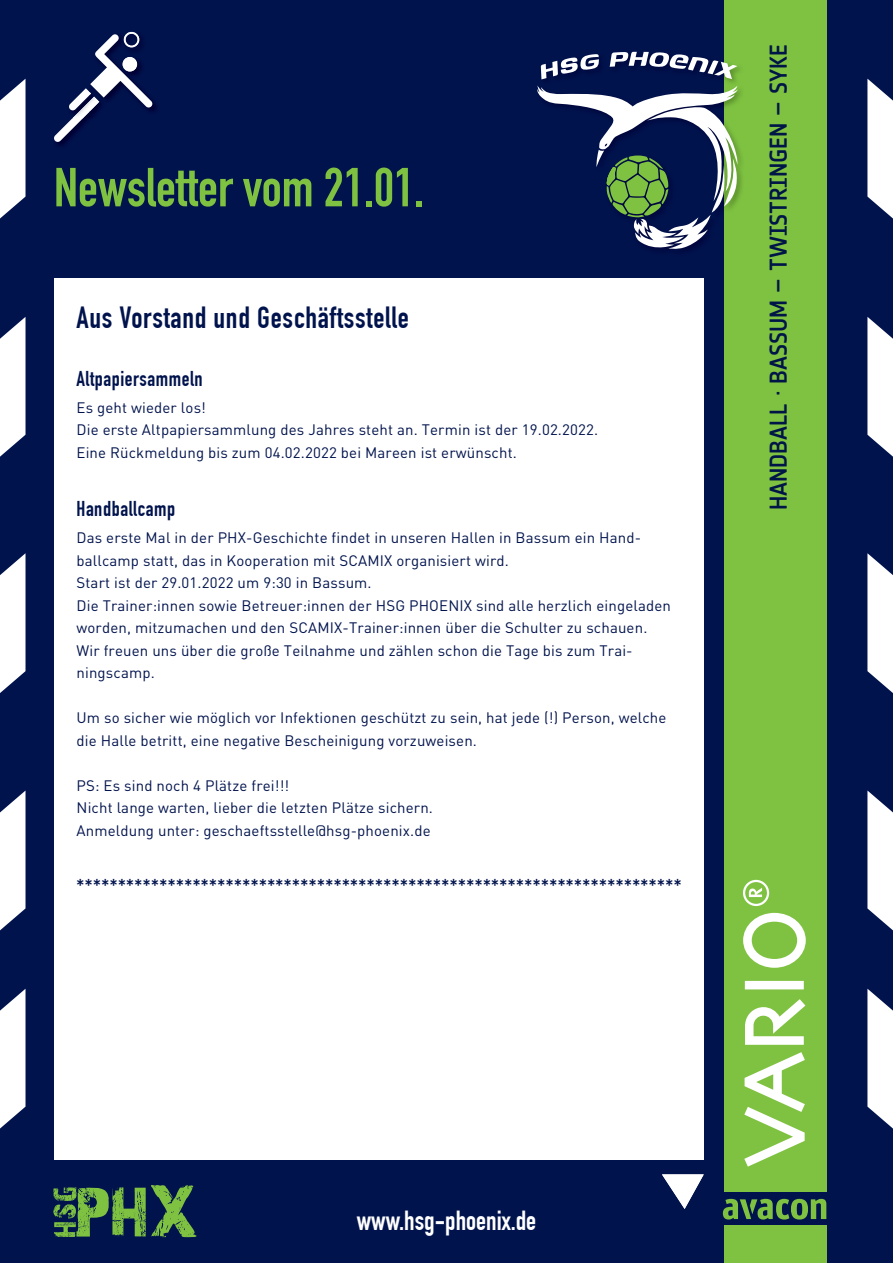
<style>
.page{position:relative;width:893px;height:1263px;background:#00134d}
.page>*{position:absolute;margin:0;border:0;box-sizing:border-box;transform-origin:0 0}
.t1{font:700 54px "DIN Condensed";color:#7fc241}
.t2{font:700 30px "DIN Condensed";letter-spacing:.025em;color:#00134d}
.t3{font:700 27px "DIN Condensed";color:#fff}
.t4{font:500 24px "Notes Soft";color:#001547}
.t5{font:700 21px "DIN Condensed";letter-spacing:.025em;color:#00134d}
.t6{font:15px/22.5px "DIN";letter-spacing:.01em;color:#00134d}
</style>
<div class="page">
<svg style="left:53px;top:1185px;width:143px;height:52px"></svg>
<div style="left:724px;top:0;width:102px;height:1046px;background:#7fc241"></div>
<div style="left:724px;top:1037px;width:102px;height:154px;background:#7fc241"></div>
<div style="left:724px;top:1225px;width:102px;height:38px;background:#7fc241"></div>
<div style="left:54px;top:279px;width:650px;height:881px;background:#fff"></div>
<svg style="left:723px;top:1199px;width:103px;height:20px"></svg>
<svg style="left:745px;top:981px;width:59px;height:8px"></svg>
<svg style="left:744px;top:1052px;width:61px;height:114px"></svg>
<svg style="left:743px;top:913px;width:63px;height:55px"></svg>
<svg style="left:745px;top:999px;width:60px;height:46px"></svg>
<svg style="left:743px;top:880px;width:26px;height:26px"></svg>
<img style="left:152px;top:101px;width:4px;height:10px">
<svg style="left:54px;top:32px;width:98px;height:110px"></svg>
<svg style="left:537px;top:85px;width:202px;height:165px"></svg>
<svg style="left:541px;top:54px;width:58px;height:25px"></svg>
<svg style="left:610px;top:51px;width:127px;height:28px"></svg>
<svg style="left:0;top:317px;width:26px;height:140px;background:#d2d6e0"></svg>
<svg style="left:867px;top:317px;width:26px;height:140px;background:#d2d6e0"></svg>
<svg style="left:0;top:79px;width:26px;height:140px;background:#d2d6e0"></svg>
<svg style="left:867px;top:79px;width:26px;height:140px;background:#d2d6e0"></svg>
<svg style="left:0;top:553px;width:26px;height:140px;background:#d2d6e0"></svg>
<svg style="left:867px;top:553px;width:26px;height:140px;background:#d2d6e0"></svg>
<svg style="left:0;top:989px;width:26px;height:140px;background:#d2d6e0"></svg>
<svg style="left:867px;top:989px;width:26px;height:140px;background:#d2d6e0"></svg>
<svg style="left:0;top:790px;width:26px;height:141px"></svg>
<svg style="left:867px;top:790px;width:26px;height:141px"></svg>
<svg style="left:662px;top:1174px;width:42px;height:35px"></svg>
<h1 class="t1" style="left:54px;top:156px;width:372px">Newsletter vom 21.01.</h1>
<h2 class="t2" style="left:77px;top:299px;width:334px">Aus Vorstand und Geschäftsstelle</h2>
<h3 class="t5" style="left:77px;top:366px;width:128px">Altpapiersammeln</h3>
<p class="t6" style="left:77px;top:396px;width:523px">Es geht wieder los!<br>Die erste Altpapiersammlung des Jahres steht an. Termin ist der 19.02.2022.<br>Eine Rückmeldung bis zum 04.02.2022 bei Mareen ist erwünscht.</p>
<h3 class="t5" style="left:77px;top:497px;width:100px">Handballcamp</h3>
<p class="t6" style="left:77px;top:526px;width:596px">Das erste Mal in der PHX-Geschichte findet in unseren Hallen in Bassum ein Hand&shy;ballcamp statt, das in Kooperation mit SCAMIX organisiert wird.<br>Start ist der 29.01.2022 um 9:30 in Bassum.<br>Die Trainer:innen sowie Betreuer:innen der HSG PHOENIX sind alle herzlich eingeladen worden, mitzumachen und den SCAMIX-Trainer:innen über die Schulter zu schauen.<br>Wir freuen uns über die große Teilnahme und zählen schon die Tage bis zum Trai&shy;ningscamp.</p>
<p class="t6" style="left:77px;top:706px;width:591px">Um so sicher wie möglich vor Infektionen geschützt zu sein, hat jede (!) Person, welche die Halle betritt, eine negative Bescheinigung vorzuweisen.</p>
<p class="t6" style="left:77px;top:774px;width:358px">PS: Es sind noch 4 Plätze frei!!!<br>Nicht lange warten, lieber die letzten Plätze sichern.<br>Anmeldung unter: geschaeftsstelle@hsg-phoenix.de</p>
<h3 class="t5" style="left:77px;top:874px;width:607px">*************************************************************************</h3>
<h3 class="t4" style="left:765px;top:510px;width:467px;rotate:-90deg">HANDBALL · BASSUM – TWISTRINGEN – SYKE</h3>
<h3 class="t3" style="left:357px;top:1205px;width:181px">www.hsg-phoenix.de</h3>
</div>
